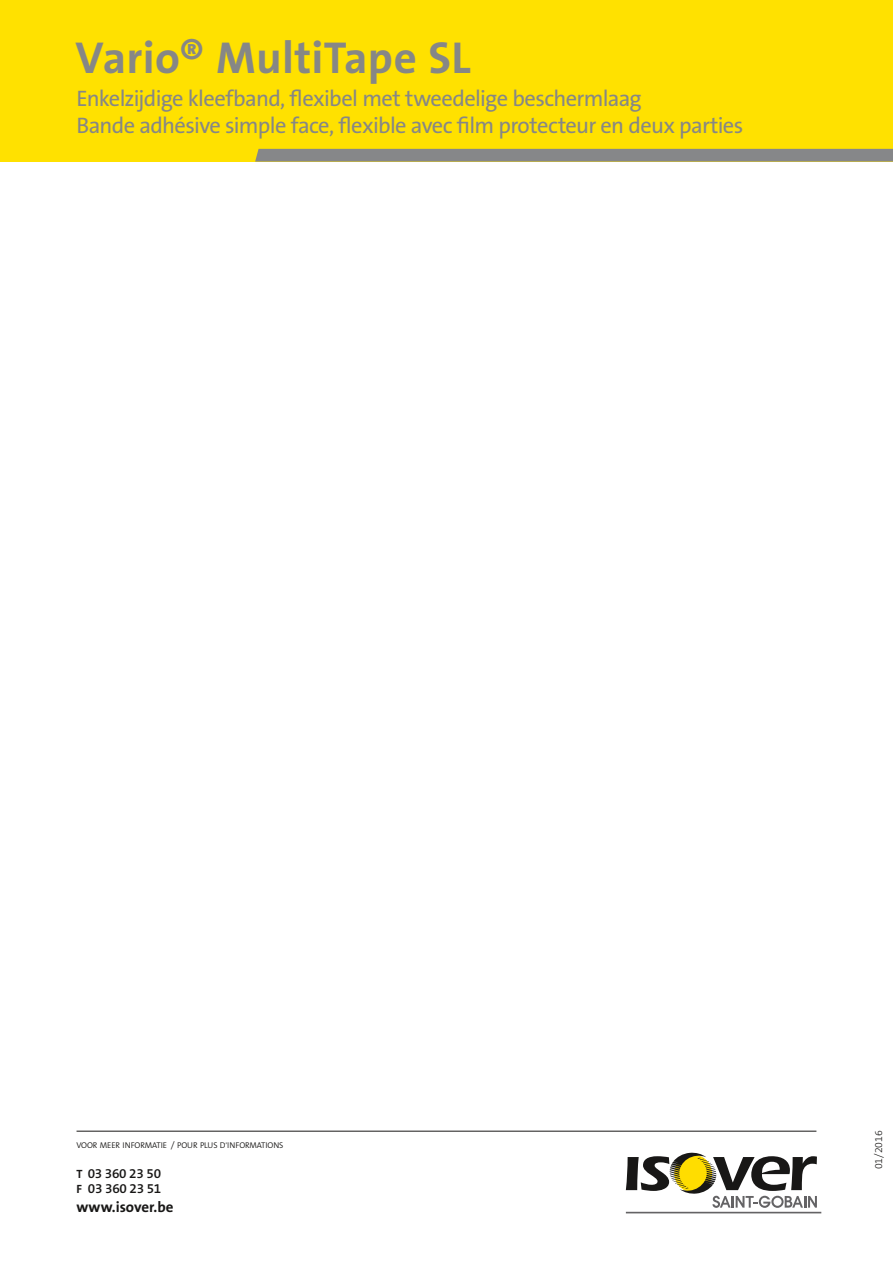
<style>
.page{position:relative;width:893px;height:1263px;background:#fff}
.page>*{position:absolute;margin:0;border:0;box-sizing:border-box;transform-origin:0 0}
.t1{font:700 45px "The Sans B7";letter-spacing:.005em;color:#868786}
.t2{font:22.5px/27px "The Sans B5 Plain";letter-spacing:-.03em;color:#868786}
.t3{font:700 15px "The Sans B7";color:#181716}
.t4{font:600 13.5px/15px "The Sans B6";letter-spacing:-.015em;color:#181716}
.t5{font:300 10.5px "The Sans B3";color:#181716}
.t6{font:300 8.4px "The Sans B4";letter-spacing:-.015em;color:#181716}
.s1{font-size:9px}
.s2{font-size:7.5px}
.s3{font-family:"The Sans B7";font-weight:700;font-size:12px}
</style>
<div class="page">
<div style="left:0;top:0;width:893px;height:162px;background:#ffe100"></div>
<svg style="left:255px;top:149px;width:638px;height:13px;background:#8a8a84"></svg>
<hr style="left:77px;top:1131px;width:739px;height:1px;background:#181716">
<hr style="left:626px;top:1212px;width:195px;height:1px;background:#646365">
<svg style="left:626px;top:1153px;width:191px;height:55px"></svg>
<h1 class="t1" style="left:75px;top:34px;width:397px">Vario® MultiTape SL</h1>
<p class="t2" style="left:77px;top:86px;width:668px">Enkelzijdige kleefband, flexibel met tweedelige beschermlaag<br>Bande adhésive simple face, flexible avec film protecteur en deux parties</p>
<p class="t6" style="left:77px;top:1140px;width:208px">VOOR MEER INFORMATIE <span class="s1">/</span> POUR PLUS D<span class="s2">’</span>INFORMATIONS</p>
<p class="t4" style="left:77px;top:1166px;width:86px"><span class="s3">T</span> 03 360 23 50<br><span class="s3">F</span> 03 360 23 51</p>
<p class="t3" style="left:77px;top:1199px;width:98px">www.isover.be</p>
<p class="t5" style="left:873px;top:1169px;width:41px;rotate:-90deg">01/2016</p>
</div>
